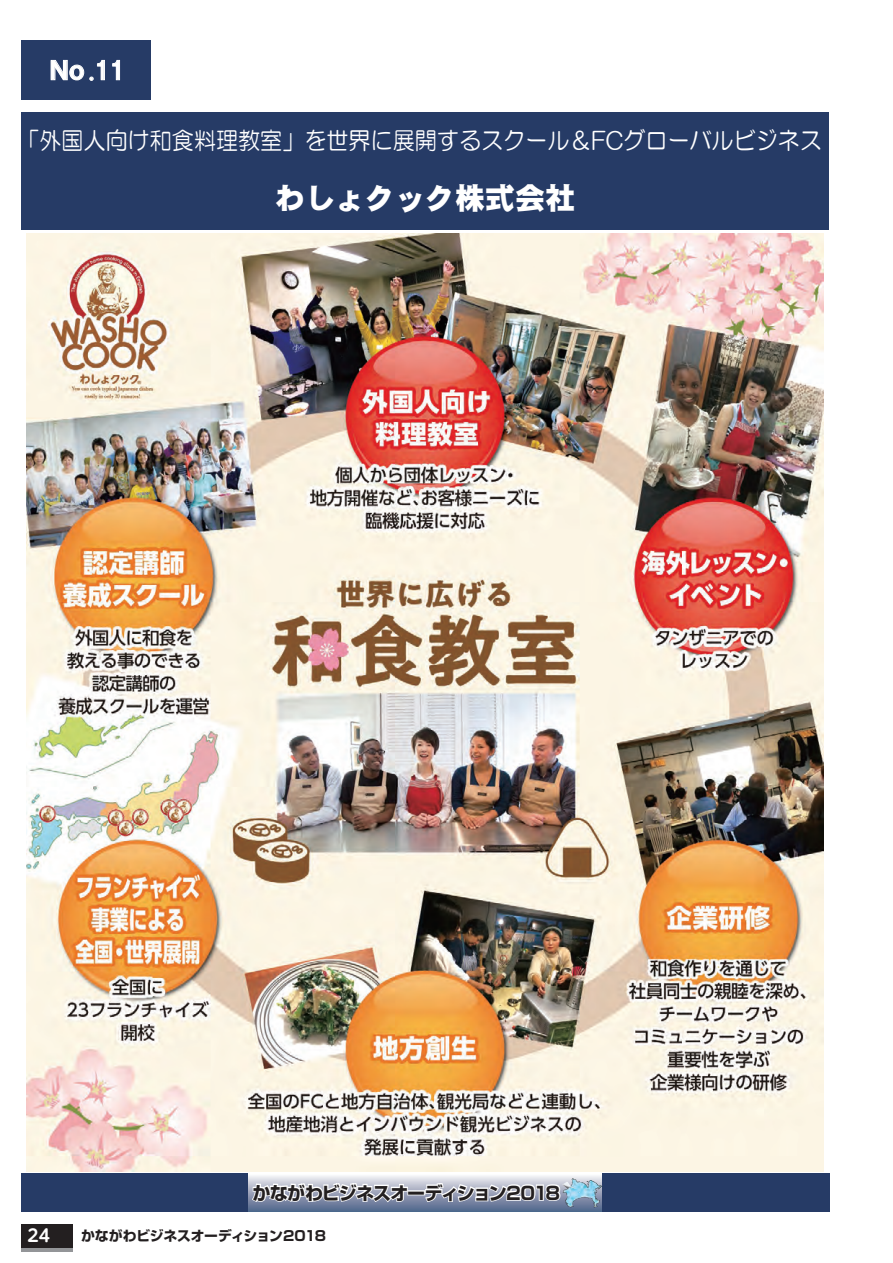
<style>
.page{position:relative;width:893px;height:1263px;background:#fff}
.page>*{position:absolute;margin:0;border:0;box-sizing:border-box;transform-origin:0 0}
.t1{font:30px "DF Gothic EB WIN RKSJ H";color:#fff}
.t2{font:24px "HG Maru Gothic MPRO";color:#fff;scale:.92 1}
.t3{font:24px "HGS Soei Kakugothic UB";color:#fff}
.t4{font:700 18px "Shin Go Pro";letter-spacing:-.055em;color:#231f20}
.t5{font:700 16.95px "UD Shin M Go Pro De";color:#fff}
.t6{font:700 13.8px "Shin Go Pro";letter-spacing:-.02em;color:#231f20}
</style>
<div class="page">
<svg style="left:21px;top:1247px;width:51px;height:4px"></svg>
<div style="left:21px;top:41px;width:130px;height:59px;background:#263b66"></div>
<svg style="left:51px;top:60px;width:54px;height:21px"></svg>
<svg style="left:112px;top:60px;width:8px;height:20px"></svg>
<div style="left:21px;top:112px;width:808px;height:117px;background:#263b66"></div>
<div style="left:21px;top:1174px;width:227px;height:38px;background:#263b66"></div>
<svg style="left:248px;top:1176px;width:314px;height:36px;background:#8291ab"></svg>
<svg style="left:250px;top:1171px;width:159px;height:33px"></svg>
<div style="left:407px;top:1190px;width:18px;height:5px;border:2px solid #fff"></div>
<svg style="left:424px;top:1182px;width:137px;height:21px"></svg>
<div style="left:602px;top:1174px;width:227px;height:38px;background:#263b66"></div>
<img style="left:562px;top:1203px;width:40px;height:9px">
<img style="left:562px;top:1176px;width:40px;height:27px">
<img style="left:27px;top:234px;width:797px;height:937px">
<div style="left:21px;top:1224px;width:51px;height:23px;background:#231f20"></div>
<p class="t3" style="left:47px;top:58px;width:79px">Ｎｏ.11</p>
<p class="t2" style="left:17px;top:129px;width:876px">「外国人向け和食料理教室」を世界に展開するスクール＆FCグローバルビジネス</p>
<p class="t1" style="left:275px;top:183px;width:301px">わしょクック株式会社</p>
<p class="t4" style="left:253px;top:1178px;width:309px">かながわビジネスオーディション2018</p>
<p class="t5" style="left:28px;top:1222px;width:24px">24</p>
<p class="t6" style="left:81px;top:1225px;width:246px">かながわビジネスオーディション2018</p>
</div>
